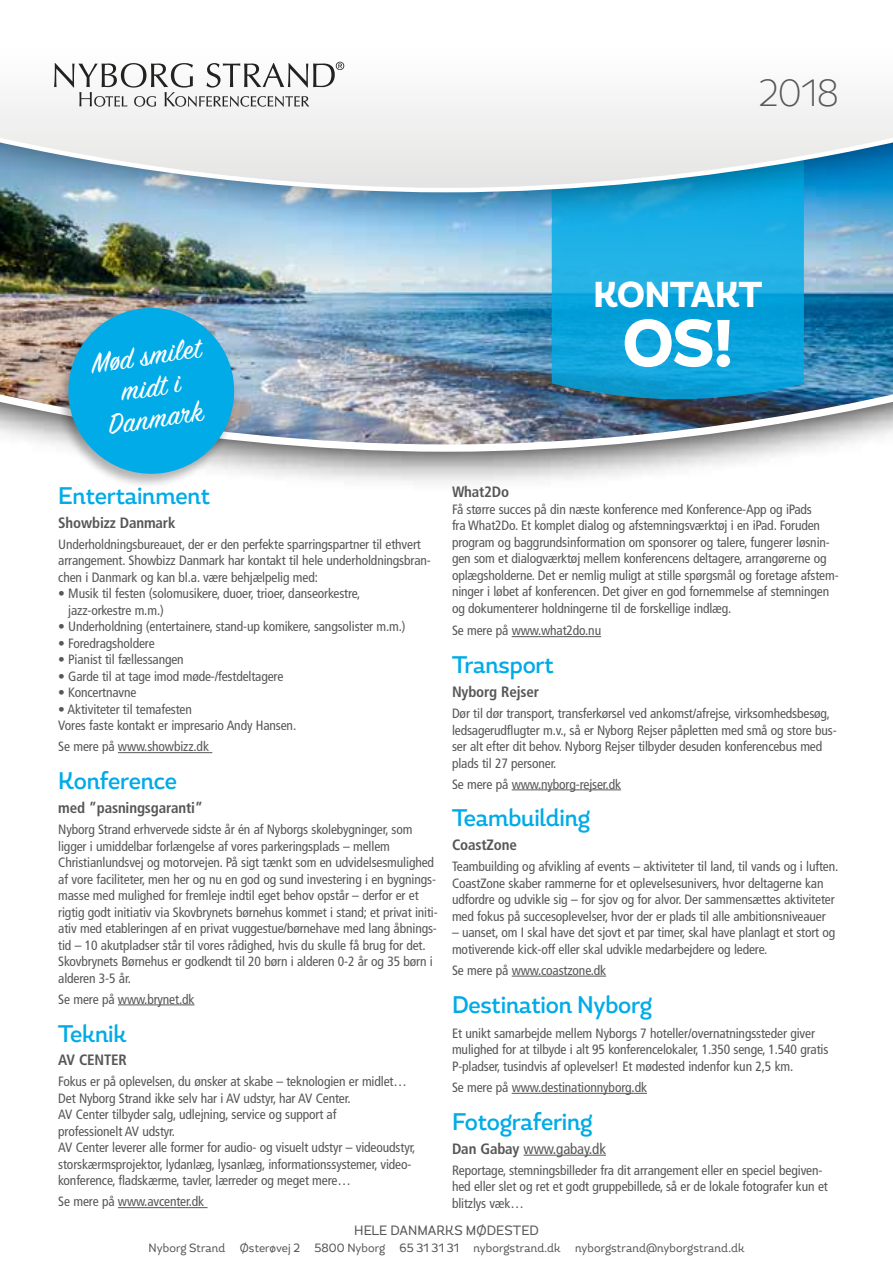
<style>
.page{position:relative;width:893px;height:1263px;background:#fff}
.page>*{position:absolute;margin:0;border:0;box-sizing:border-box;transform-origin:0 0}
.t1{font:800 66px "Magallanes Cond";color:#fff}
.t2{font:200 37.8px "Magallanes Cond";color:#575756}
.t3{font:800 36px "Magallanes Cond";letter-spacing:-.015em;color:#fff}
.t4{font:31.5px/31.5px "Sign Painter House Script";color:#fff;text-align:center}
.t5{font:500 24px "Magallanes Cond";letter-spacing:-.01em;color:#00abe7}
.t6{font:700 condensed 15px "Frutiger LT Std";letter-spacing:-.01em;color:#575756}
.t7{font:condensed 15px "Frutiger LT Std";letter-spacing:-.01em;color:#575756}
.t8{font:condensed 13.5px/16.5px "Frutiger LT Std";letter-spacing:-.01em;color:#575756}
.t9{font:13.5px "Magallanes Cond";color:#575756}
.t10{font:12px "Magallanes Cond";letter-spacing:.005em;color:#575756}
.s1{font-weight:700}
</style>
<div class="page">
<svg style="left:240px;top:455px;width:536px;height:28px"></svg>
<img style="left:0;top:231px;width:893px;height:224px">
<svg style="left:552px;top:231px;width:252px;height:168px"></svg>
<div style="left:0;top:0;width:893px;height:231px;background:#000;opacity:.5"></div>
<svg style="left:0;top:0;width:893px;height:195px"></svg>
<svg style="left:54px;top:62px;width:290px;height:45px"></svg>
<div style="left:55px;top:306px;width:184px;height:183px;background:#000;opacity:.3"></div>
<svg style="left:62px;top:302px;width:178px;height:178px"></svg>
<hr style="left:118px;top:752px;width:94px;height:1px;background:#575756">
<hr style="left:118px;top:1004px;width:76px;height:1px;background:#575756">
<hr style="left:118px;top:1207px;width:90px;height:1px;background:#575756">
<hr style="left:512px;top:636px;width:89px;height:1px;background:#575756">
<hr style="left:512px;top:789px;width:109px;height:1px;background:#575756">
<hr style="left:512px;top:976px;width:94px;height:1px;background:#575756">
<hr style="left:512px;top:1093px;width:135px;height:1px;background:#575756">
<hr style="left:524px;top:1155px;width:82px;height:1px;background:#575756">
<h2 class="t2" style="left:759px;top:70px;width:82px">2018</h2>
<h3 class="t4" style="left:90px;top:352px;width:111px;rotate:-9deg">Mød smilet</h3>
<h3 class="t4" style="left:101px;top:382px;width:97px;rotate:-9deg">midt i<br>Danmar k</h3>
<h3 class="t3" style="left:593px;top:271px;width:170px">KONTAKT</h3>
<h1 class="t1" style="left:623px;top:301px;width:112px">OS!</h1>
<h3 class="t5" style="left:58px;top:480px;width:153px">Entertainment</h3>
<p class="t6" style="left:58px;top:514px;width:119px">Showbizz Danmark</p>
<p class="t8" style="left:58px;top:536px;width:374px">Underholdningsbureauet, der er den perfekte sparringspartner til ethvert arrangement. Showbizz Danmark har kontakt til hele underholdningsbran&shy;chen i Danmark og kan bl.a. være behjælpelig med:</p>
<p class="t8" style="left:68px;top:585px;width:294px;text-indent:-10px">• Musik til festen (solomusikere, duoer, trioer, danseorkestre, jazz-orkestre m.m.)</p>
<p class="t8" style="left:58px;top:618px;width:349px">• Underholdning (entertainere, stand-up komikere, sangsolister m.m.)</p>
<p class="t8" style="left:58px;top:635px;width:98px">• Foredragsholdere</p>
<p class="t8" style="left:58px;top:651px;width:127px">• Pianist til fællessangen</p>
<p class="t8" style="left:58px;top:668px;width:227px">• Garde til at tage imod møde-/festdeltagere</p>
<p class="t8" style="left:58px;top:684px;width:80px">• Koncertnavne</p>
<p class="t8" style="left:58px;top:701px;width:239px">• Aktiviteter til temafesten<br>Vores faste kontakt er impresario Andy Hansen.</p>
<p class="t8" style="left:58px;top:738px;width:152px">Se mere på www.showbizz.dk</p>
<h3 class="t5" style="left:58px;top:766px;width:120px">Konference</h3>
<p class="t6" style="left:58px;top:799px;width:146px">med ”pasningsgaranti”</p>
<p class="t8" style="left:58px;top:821px;width:381px">Nyborg Strand erhvervede sidste år én af Nyborgs skolebygninger, som ligger i umiddelbar forlængelse af vores parkeringsplads – mellem Christianlundsvej og motorvejen. På sigt tænkt som en udvidelsesmulighed af vore faciliteter, men her og nu en god og sund investering i en bygnings&shy;masse med mulighed for fremleje indtil eget behov opstår – derfor er et rigtig godt initiativ via Skovbrynets børnehus kommet i stand; et privat initi&shy;ativ med etableringen af en privat vuggestue/børnehave med lang åbnings&shy;tid – 10 akutpladser står til vores rådighed, hvis du skulle få brug for det.<br>Skovbrynets Børnehus er godkendt til 20 børn i alderen 0-2 år og 35 børn i alderen 3-5 år.</p>
<p class="t8" style="left:58px;top:991px;width:138px">Se mere på www.brynet.dk</p>
<h3 class="t5" style="left:58px;top:1018px;width:70px">Teknik</h3>
<p class="t6" style="left:58px;top:1051px;width:70px">AV CENTER</p>
<p class="t8" style="left:58px;top:1073px;width:359px">Fokus er på oplevelsen, du ønsker at skabe – teknologien er midlet… Det Nyborg Strand ikke selv har i AV udstyr, har AV Center.<br>AV Center tilbyder salg, udlejning, service og support af<br>professionelt AV udstyr.<br>AV Center leverer alle former for audio- og visuelt udstyr – videoudstyr, storskærmsprojektor, lydanlæg, lysanlæg, informationssystemer, video&shy;konference, fladskærme, tavler, lærreder og meget mere…</p>
<p class="t8" style="left:58px;top:1193px;width:148px">Se mere på www.avcenter.dk</p>
<p class="t6" style="left:452px;top:483px;width:59px">What2Do</p>
<p class="t8" style="left:452px;top:501px;width:388px">Få større succes på din næste konference med Konference-App og iPads<br>fra What2Do. Et komplet dialog og afstemningsværktøj i en iPad. Foruden program og baggrundsinformation om sponsorer og talere, fungerer løsnin&shy;gen som et dialogværktøj mellem konferencens deltagere, arrangørerne og oplægsholderne. Det er nemlig muligt at stille spørgsmål og foretage afstem&shy;ninger i løbet af konferencen. Det giver en god fornemmelse af stemningen og dokumenterer holdningerne til de forskellige indlæg.</p>
<p class="t8" style="left:452px;top:622px;width:151px">Se mere på www.what2do.nu</p>
<h3 class="t5" style="left:452px;top:650px;width:103px">Transport</h3>
<p class="t6" style="left:452px;top:683px;width:89px">Nyborg Rejser</p>
<p class="t8" style="left:452px;top:705px;width:386px">Dør til dør transport, transferkørsel ved ankomst/afrejse, virksomhedsbesøg, ledsagerudflugter m.v., så er Nyborg Rejser påpletten med små og store bus&shy;ser alt efter dit behov. Nyborg Rejser tilbyder desuden konferencebus med plads til 27 personer.</p>
<p class="t8" style="left:452px;top:776px;width:171px">Se mere på www.nyborg-rejser.dk</p>
<h3 class="t5" style="left:452px;top:803px;width:140px">Teambuilding</h3>
<p class="t6" style="left:452px;top:836px;width:66px">CoastZone</p>
<p class="t8" style="left:452px;top:858px;width:388px">Teambuilding og afvikling af events – aktiviteter til land, til vands og i luften.<br>CoastZone skaber rammerne for et oplevelsesunivers, hvor deltagerne kan udfordre og udvikle sig – for sjov og for alvor. Der sammensættes aktiviteter med fokus på succesoplevelser, hvor der er plads til alle ambitionsniveauer</p>
<p class="t8" style="left:452px;top:924px;width:385px">– uanset, om I skal have det sjovt et par timer, skal have planlagt et stort og motiverende kick-off eller skal udvikle medarbejdere og ledere.</p>
<p class="t8" style="left:452px;top:962px;width:156px">Se mere på www.coastzone.dk</p>
<h3 class="t5" style="left:452px;top:989px;width:202px">Destination Nyborg</h3>
<p class="t8" style="left:452px;top:1025px;width:378px">Et unikt samarbejde mellem Nyborgs 7 hoteller/overnatningssteder giver mulighed for at tilbyde i alt 95 konferencelokaler, 1.350 senge, 1.540 gratis<br>P-pladser, tusindvis af oplevelser! Et mødested indenfor kun 2,5 km.</p>
<p class="t8" style="left:452px;top:1079px;width:197px">Se mere på www.destinationnyborg.dk</p>
<h3 class="t5" style="left:452px;top:1106px;width:142px">Fotografering</h3>
<p class="t7" style="left:452px;top:1140px;width:155px"><span class="s1">Dan Gabay</span> www.gabay.dk</p>
<p class="t8" style="left:452px;top:1162px;width:377px">Reportage, stemningsbilleder fra dit arrangement eller en speciel begiven&shy;hed eller slet og ret et godt gruppebillede, så er de lokale fotografer kun et blitzlys væk…</p>
<p class="t9" style="left:354px;top:1222px;width:186px">HELE DANMARKS MØDESTED</p>
<p class="t10" style="left:149px;top:1240px;width:597px">Nyborg Strand Østerøvej 2 5800 Nyborg 65 31 31 31 nyborgstrand.dk nyborgstrand@nyborgstrand.dk</p>
</div>
